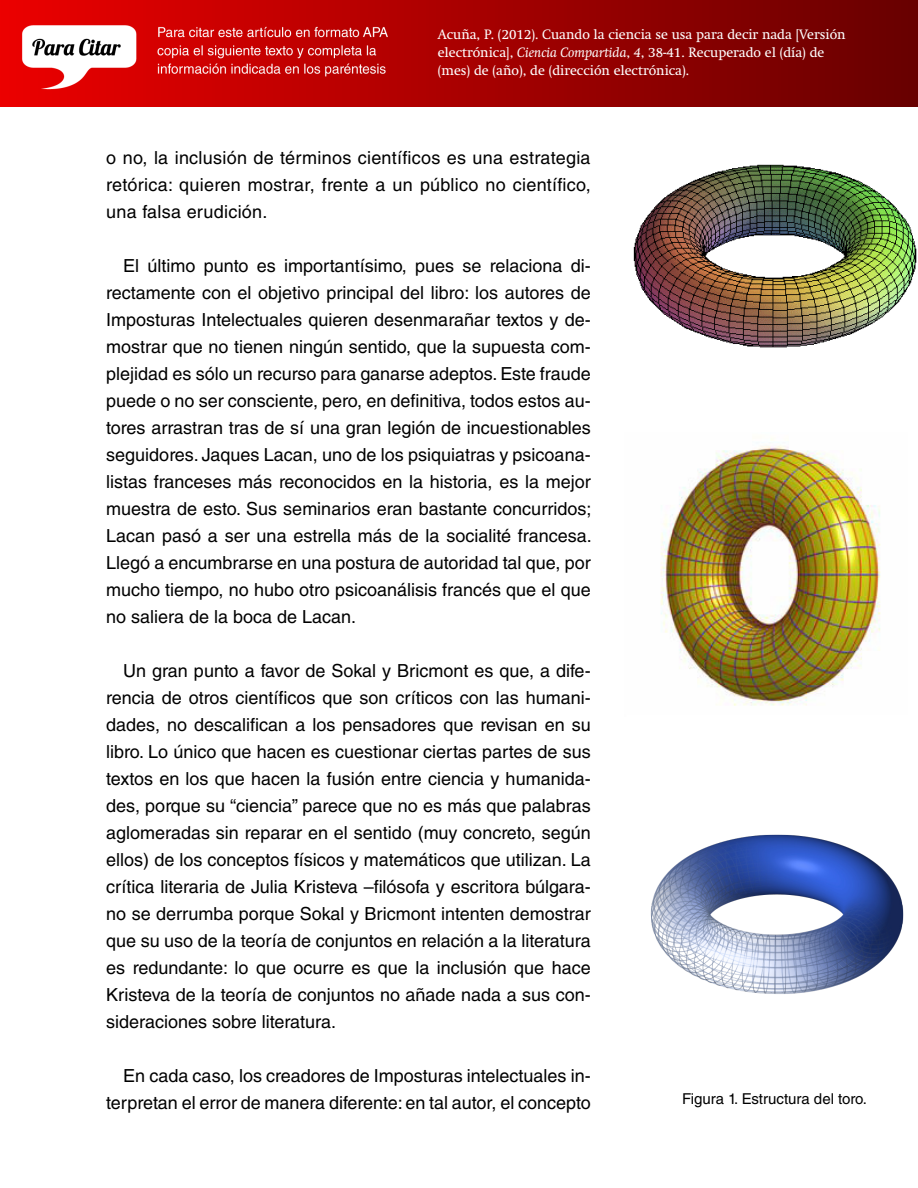
<style>
.page{position:relative;width:918px;height:1188px;background:#fff}
.page>*{position:absolute;margin:0;border:0;box-sizing:border-box;transform-origin:0 0}
.t1{font:18px/27px "Helvetica LT Std";color:#000;text-align:justify}
.t2{font:15px "Helvetica LT Std";color:#000}
.t3{font:13.5px/18px "Swift";color:#fff}
.s1{font-style:italic}
</style>
<div class="page">
<img style="left:633px;top:164px;width:284px;height:184px">
<img style="left:660px;top:438px;width:221px;height:268px">
<img style="left:650px;top:834px;width:254px;height:160px">
<img style="left:0;top:0;width:918px;height:106px">
<p class="t3" style="left:438px;top:26px;width:409px">Acuña, P. (2012). Cuando la ciencia se usa para decir nada [Versión electrónica], <span class="s1">Ciencia Compartida</span>, <span class="s1">4</span>, 38-41. Recuperado el (día) de (mes) de (año), de (dirección electrónica).</p>
<p class="t1" style="left:106px;top:144px;width:486px">o no, la inclusión de términos científicos es una estrategia retórica: quieren mostrar, frente a un público no científico, una falsa erudición.</p>
<p class="t1" style="left:106px;top:252px;width:487px;text-indent:17px">El último punto es importantísimo, pues se relaciona di&shy;rectamente con el objetivo principal del libro: los autores de Imposturas Intelectuales quieren desenmarañar textos y de&shy;mostrar que no tienen ningún sentido, que la supuesta com&shy;plejidad es sólo un recurso para ganarse adeptos. Este fraude puede o no ser consciente, pero, en definitiva, todos estos au&shy;tores arrastran tras de sí una gran legión de incuestionables seguidores. Jaques Lacan, uno de los psiquiatras y psicoana&shy;listas franceses más reconocidos en la historia, es la mejor muestra de esto. Sus seminarios eran bastante concurridos; Lacan pasó a ser una estrella más de la socialité francesa.<br>Llegó a encumbrarse en una postura de autoridad tal que, por mucho tiempo, no hubo otro psicoanálisis francés que el que no saliera de la boca de Lacan.</p>
<p class="t1" style="left:106px;top:657px;width:486px;text-indent:17px">Un gran punto a favor de Sokal y Bricmont es que, a dife&shy;rencia de otros científicos que son críticos con las humani&shy;dades, no descalifican a los pensadores que revisan en su libro. Lo único que hacen es cuestionar ciertas partes de sus textos en los que hacen la fusión entre ciencia y humanida&shy;des, porque su “ciencia” parece que no es más que palabras aglomeradas sin reparar en el sentido (muy concreto, según ellos) de los conceptos físicos y matemáticos que utilizan. La crítica literaria de Julia Kristeva –filósofa y escritora búlgara&shy;no se derrumba porque Sokal y Bricmont intenten demostrar que su uso de la teoría de conjuntos en relación a la literatura es redundante: lo que ocurre es que la inclusión que hace Kristeva de la teoría de conjuntos no añade nada a sus con&shy;sideraciones sobre literatura.</p>
<p class="t1" style="left:106px;top:1062px;width:486px;text-align:right">En cada caso, los creadores de Imposturas intelectuales in&shy;terpretan el error de manera diferente: en tal autor, el concepto</p>
<p class="t2" style="left:682px;top:1091px;width:186px">Figura 1. Estructura del toro.</p>
</div>
